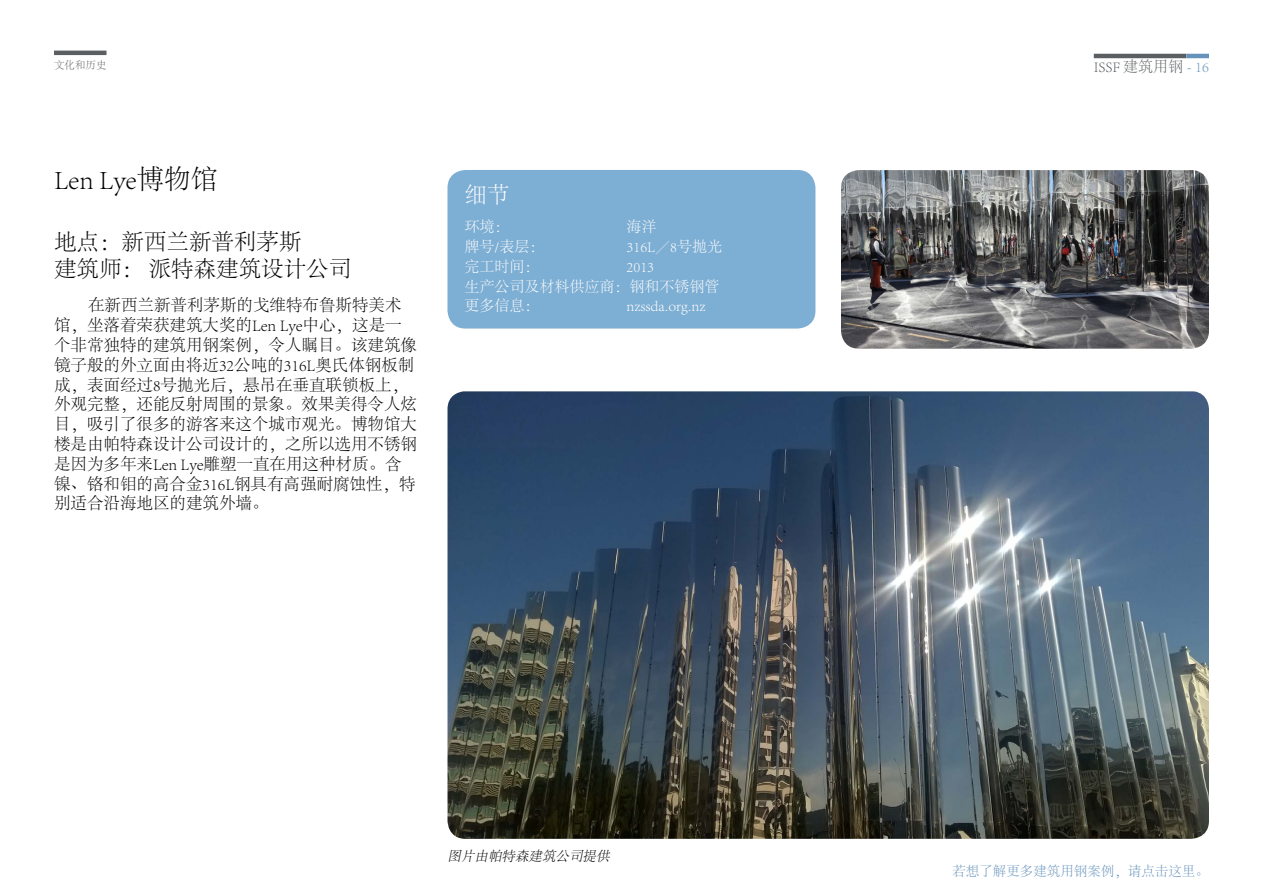
<style>
.page{position:relative;width:1263px;height:893px;background:#fff}
.page>*{position:absolute;margin:0;border:0;box-sizing:border-box;transform-origin:0 0}
._02_Header_1{font:300 27px "Adobe Song Std";color:#000}
._02_Header_2{font:300 22.5px/27px "Adobe Song Std";color:#000}
._02_Header_blue_boxe{font:300 22.5px "Adobe Song Std";color:#fff}
._03_Body_text{font:300 16.5px/19.8px "Adobe Song Std";color:#000}
._03_Body_text_blue_b{font:300 15px "Adobe Song Std";color:#fff}
.t1{font:300 15px "Adobe Song Std";color:#5c5f61}
._03_Body_text-2{font:300 13.5px "Adobe Song Std";color:#6693bc}
._04_Pictures{font:italic 300 13.5px "Adobe Song Std";color:#000}
.Naam_CEO{font:300 10.5px "Adobe Song Std";color:#5c5f61}
.s1{color:#6693bc}
</style>
<div class="page">
<hr style="left:1094px;top:54px;width:92px;height:4px;background:#5c5f61">
<hr style="left:1186px;top:54px;width:23px;height:4px;background:#6693bc">
<img style="left:447px;top:391px;width:762px;height:448px">
<div style="left:447px;top:170px;width:368px;height:159px;background:#7daed3;border-radius:18px"></div>
<img style="left:841px;top:170px;width:368px;height:179px">
<hr style="left:54px;top:51px;width:52px;height:4px;background:#5c5f61">
<p class="Naam_CEO" style="left:54px;top:60px;width:54px">文化和历史</p>
<p class="_02_Header_1" style="left:54px;top:164px;width:165px">Len Lye博物馆</p>
<p class="_02_Header_2" style="left:54px;top:229px;width:299px">地点：新西兰新普利茅斯<br>建筑师： 派特森建筑设计公司</p>
<p class="_03_Body_text" style="left:54px;top:296px;width:364px;text-indent:34px">在新西兰新普利茅斯的戈维特布鲁斯特美术馆，坐落着荣获建筑大奖的Len Lye中心，这是一个非常独特的建筑用钢案例，令人瞩目。该建筑像镜子般的外立面由将近32公吨的316L奥氏体钢板制成，表面经过8号抛光后，悬吊在垂直联锁板上，外观完整，还能反射周围的景象。效果美得令人炫目，吸引了很多的游客来这个城市观光。博物馆大楼是由帕特森设计公司设计的，之所以选用不锈钢是因为多年来Len Lye雕塑一直在用这种材质。含镍、铬和钼的高合金316L钢具有高强耐腐蚀性，特别适合沿海地区的建筑外墙。</p>
<p class="_02_Header_blue_boxe" style="left:464px;top:182px;width:46px">细节</p>
<p class="_03_Body_text_blue_b" style="left:464px;top:219px;width:46px">环境：</p>
<p class="_03_Body_text_blue_b" style="left:626px;top:219px;width:31px">海洋</p>
<p class="_03_Body_text_blue_b" style="left:464px;top:238px;width:82px">牌号/表层：</p>
<p class="_03_Body_text_blue_b" style="left:626px;top:238px;width:97px">316L／8号抛光</p>
<p class="_03_Body_text_blue_b" style="left:464px;top:258px;width:76px">完工时间：</p>
<p class="_03_Body_text_blue_b" style="left:626px;top:258px;width:29px">2013</p>
<p class="_03_Body_text_blue_b" style="left:464px;top:278px;width:256px">生产公司及材料供应商：钢和不锈钢管</p>
<p class="_03_Body_text_blue_b" style="left:464px;top:298px;width:76px">更多信息：</p>
<p class="_03_Body_text_blue_b" style="left:626px;top:298px;width:81px">nzssda.org.nz</p>
<p class="_04_Pictures" style="left:447px;top:849px;width:167px">图片由帕特森建筑公司提供</p>
<p class="t1" style="left:1094px;top:59px;width:117px">ISSF 建筑用钢 <span class="s1">- 16</span></p>
<p class="_03_Body_text-2" style="left:952px;top:863px;width:258px">若想了解更多建筑用钢案例，请点击这里。</p>
</div>
